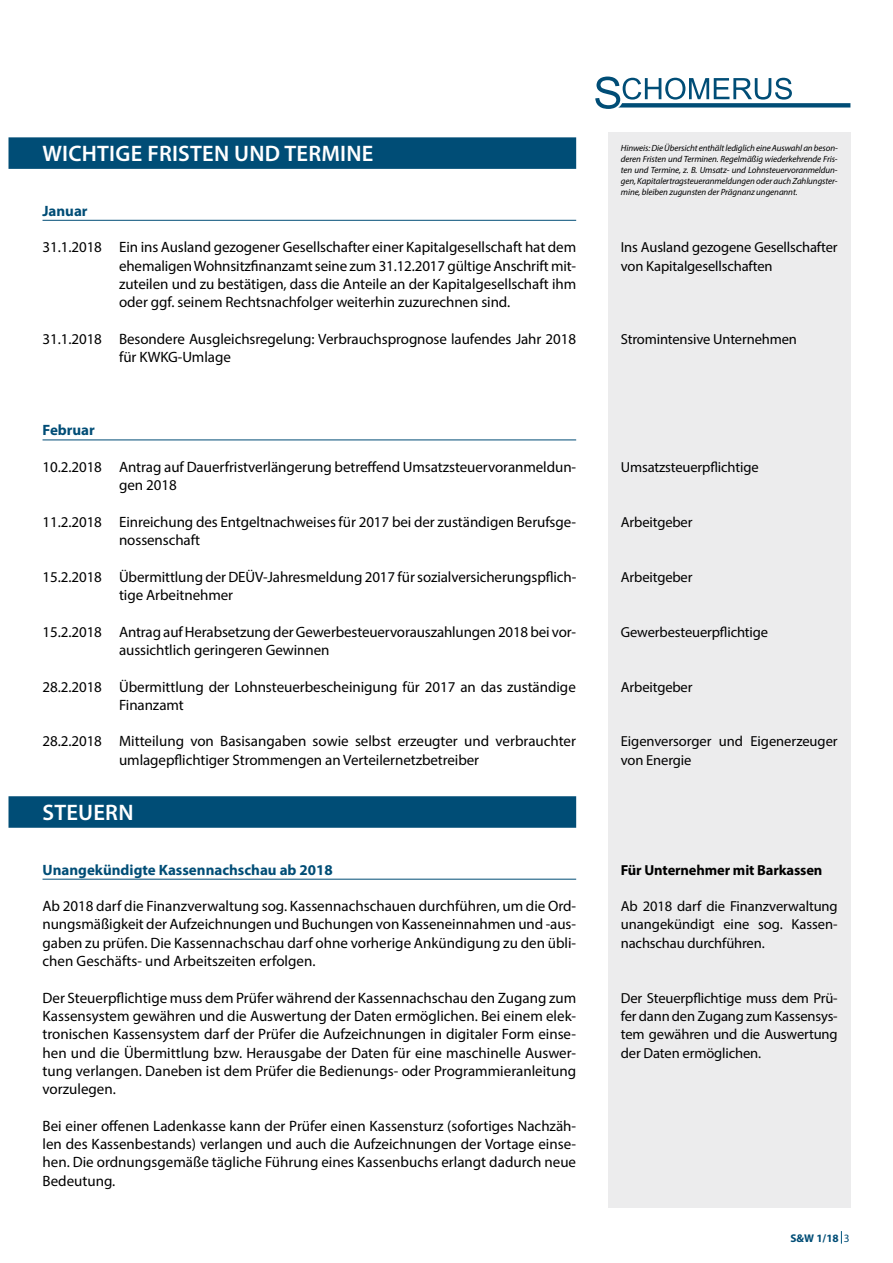
<style>
.page{position:relative;width:893px;height:1263px;background:#fff}
.page>*{position:absolute;margin:0;border:0;box-sizing:border-box;transform-origin:0 0}
.t1{font:600 22.5px "Myriad Pro";letter-spacing:.01em;color:#fff}
.t2{font:15px/18.3px "Myriad Pro";letter-spacing:-.005em;color:#000}
.t3{font:700 15px "Myriad Pro";color:#004d76}
.t4{font:14.55px/18.3px "Myriad Pro";letter-spacing:-.01em;color:#000}
.t5{font:700 14.55px "Myriad Pro";letter-spacing:-.01em;color:#000}
.t6{font:700 11.25px "Myriad Pro";color:#004d76}
.t7{font:italic 9px/10.8px "Myriad Pro";letter-spacing:-.01em;color:#000;text-align:justify}
.s1{font-weight:400}
</style>
<div class="page">
<svg style="left:841px;top:1231px;width:1px;height:13px"></svg>
<svg style="left:595px;top:77px;width:255px;height:32px"></svg>
<div style="left:608px;top:132px;width:242px;height:1076px;background:#ececed"></div>
<div style="left:9px;top:137px;width:567px;height:32px;background:#004d76"></div>
<hr style="left:43px;top:220px;width:533px;height:1px;background:#004d76">
<hr style="left:43px;top:439px;width:533px;height:1px;background:#004d76">
<div style="left:9px;top:796px;width:567px;height:32px;background:#004d76"></div>
<hr style="left:43px;top:879px;width:533px;height:1px;background:#004d76">
<h1 class="t1" style="left:43px;top:139px;width:332px">WICHTIGE FRISTEN UND TERMINE</h1>
<p class="t3" style="left:43px;top:201px;width:47px">Januar</p>
<p class="t2" style="left:119px;top:238px;width:459px;text-align:justify;text-indent:-77px">31.1.2018 Ein ins Ausland gezogener Gesellschafter einer Kapitalgesellschaft hat dem ehemaligen Wohnsitzfinanzamt seine zum 31.12.2017 gültige Anschrift mit&shy;zuteilen und zu bestätigen, dass die Anteile an der Kapitalgesellschaft ihm oder ggf. seinem Rechtsnachfolger weiterhin zuzurechnen sind.</p>
<p class="t2" style="left:119px;top:329px;width:459px;text-indent:-77px">31.1.2018 Besondere Ausgleichsregelung: Verbrauchsprognose laufendes Jahr 2018 für KWKG-Umlage</p>
<p class="t3" style="left:43px;top:420px;width:54px">Februar</p>
<p class="t2" style="left:119px;top:457px;width:459px;text-indent:-77px">10.2.2018 Antrag auf Dauerfristverlängerung betreffend Umsatzsteuervoranmeldun&shy;gen 2018</p>
<p class="t2" style="left:119px;top:512px;width:459px;text-indent:-77px">11.2.2018 Einreichung des Entgeltnachweises für 2017 bei der zuständigen Berufsge&shy;nossenschaft</p>
<p class="t2" style="left:119px;top:567px;width:459px;text-indent:-77px">15.2.2018 Übermittlung der DEÜV-Jahresmeldung 2017 für sozialversicherungspflich&shy;tige Arbeitnehmer</p>
<p class="t2" style="left:119px;top:622px;width:459px;text-indent:-77px">15.2.2018 Antrag auf Herabsetzung der Gewerbesteuervorauszahlungen 2018 bei vor&shy;aussichtlich geringeren Gewinnen</p>
<p class="t2" style="left:119px;top:677px;width:458px;text-indent:-77px">28.2.2018 Übermittlung der Lohnsteuerbescheinigung für 2017 an das zuständige<br>Finanzamt</p>
<p class="t2" style="left:119px;top:732px;width:458px;text-indent:-77px">28.2.2018 Mitteilung von Basisangaben sowie selbst erzeugter und verbrauchter umlagepflichtiger Strommengen an Verteilernetzbetreiber</p>
<h1 class="t1" style="left:43px;top:798px;width:93px">STEUERN</h1>
<p class="t3" style="left:43px;top:860px;width:292px">Unangekündigte Kassennachschau ab 2018</p>
<p class="t2" style="left:43px;top:897px;width:535px;text-align:justify">Ab 2018 darf die Finanzverwaltung sog. Kassennachschauen durchführen, um die Ord&shy;nungsmäßigkeit der Aufzeichnungen und Buchungen von Kasseneinnahmen und -aus&shy;gaben zu prüfen. Die Kassennachschau darf ohne vorherige Ankündigung zu den übli&shy;chen Geschäfts- und Arbeitszeiten erfolgen.</p>
<p class="t2" style="left:43px;top:988px;width:535px;text-align:justify">Der Steuerpflichtige muss dem Prüfer während der Kassennachschau den Zugang zum Kassensystem gewähren und die Auswertung der Daten ermöglichen. Bei einem elek&shy;tronischen Kassensystem darf der Prüfer die Aufzeichnungen in digitaler Form einse&shy;hen und die Übermittlung bzw. Herausgabe der Daten für eine maschinelle Auswer&shy;tung verlangen. Daneben ist dem Prüfer die Bedienungs- oder Programmieranleitung vorzulegen.</p>
<p class="t2" style="left:43px;top:1116px;width:535px;text-align:justify">Bei einer offenen Ladenkasse kann der Prüfer einen Kassensturz (sofortiges Nachzäh&shy;len des Kassenbestands) verlangen und auch die Aufzeichnungen der Vortage einse&shy;hen. Die ordnungsgemäße tägliche Führung eines Kassenbuchs erlangt dadurch neue Bedeutung.</p>
<p class="t7" style="left:621px;top:143px;width:218px">Hinweis: Die Übersicht enthält lediglich eine Auswahl an beson&shy;deren Fristen und Terminen. Regelmäßig wiederkehrende Fris&shy;ten und Termine, z. B. Umsatz- und Lohnsteuervoranmeldun&shy;gen, Kapitalertragsteueranmeldungen oder auch Zahlungster&shy;mine, bleiben zugunsten der Prägnanz ungenannt.</p>
<p class="t4" style="left:621px;top:238px;width:218px">Ins Ausland gezogene Gesellschafter von Kapitalgesellschaften</p>
<p class="t4" style="left:621px;top:329px;width:178px">Stromintensive Unternehmen</p>
<p class="t4" style="left:621px;top:458px;width:139px">Umsatzsteuerpflichtige</p>
<p class="t4" style="left:621px;top:512px;width:73px">Arbeitgeber</p>
<p class="t4" style="left:621px;top:567px;width:73px">Arbeitgeber</p>
<p class="t4" style="left:621px;top:622px;width:149px">Gewerbesteuerpflichtige</p>
<p class="t4" style="left:621px;top:677px;width:73px">Arbeitgeber</p>
<p class="t4" style="left:621px;top:732px;width:218px">Eigenversorger und Eigenerzeuger von Energie</p>
<p class="t5" style="left:621px;top:860px;width:203px">Für Unternehmer mit Barkassen</p>
<p class="t4" style="left:621px;top:897px;width:218px;text-align:justify">Ab 2018 darf die Finanzverwaltung unangekündigt eine sog. Kassen&shy;nachschau durchführen.</p>
<p class="t4" style="left:621px;top:988px;width:218px;text-align:justify">Der Steuerpflichtige muss dem Prü&shy;fer dann den Zugang zum Kassensys&shy;tem gewähren und die Auswertung der Daten ermöglichen.</p>
<p class="t6" style="left:790px;top:1230px;width:61px">S&amp;W 1/18 <span class="s1">3</span></p>
</div>
